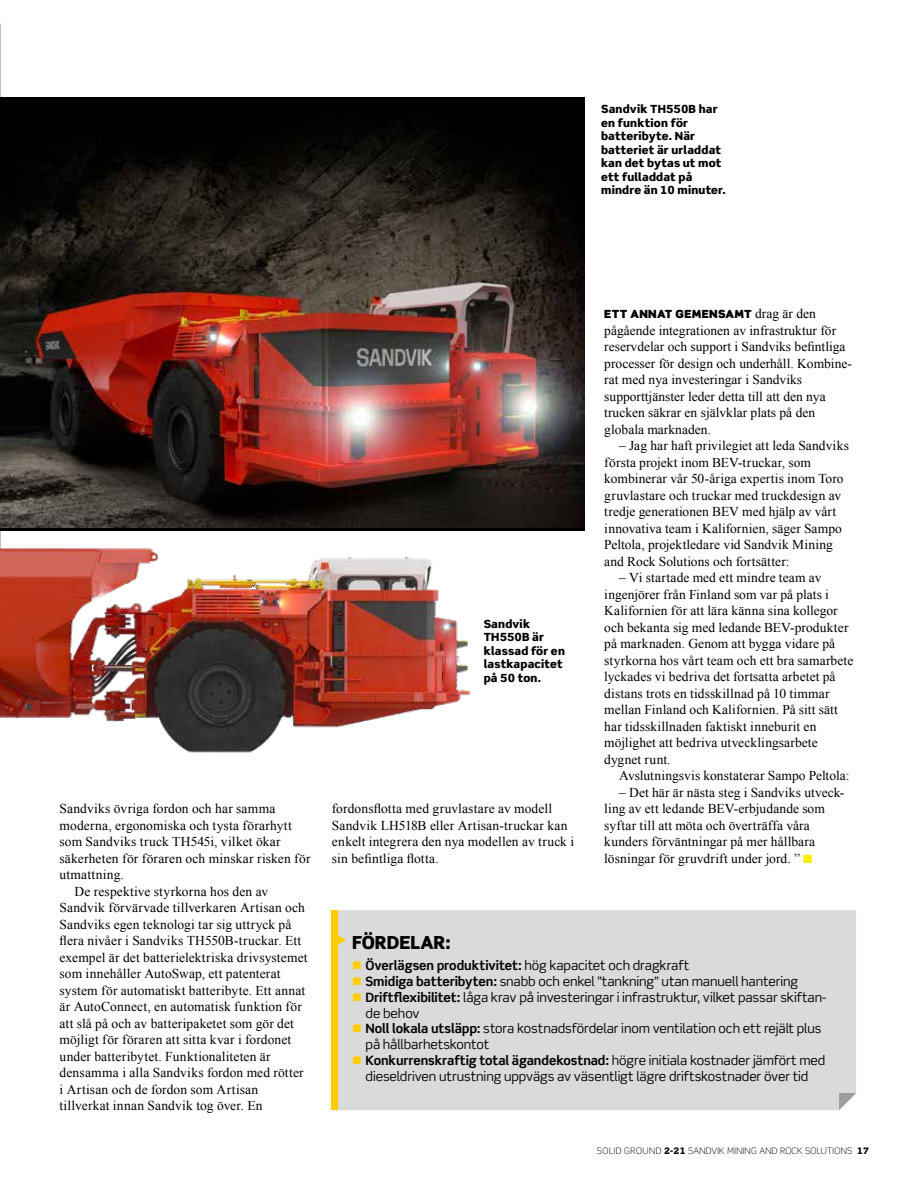
<style>
.page{position:relative;width:915px;height:1191px;background:#fff}
.page>*{position:absolute;margin:0;border:0;box-sizing:border-box;transform-origin:0 0}
.t1{font:900 18px "Scene Pro";color:#000}
.t2{font:13.5px/16.5px "Times New Roman WGL";letter-spacing:.005em;color:#000}
.t3{font:13.5px "Times New Roman WGL";letter-spacing:.025em;color:#000}
.t4{font:12.9px/15.8px "Scene Pro";letter-spacing:-.01em;color:#000}
.t5{font:700 12.9px "Scene Pro";letter-spacing:-.01em;color:#000}
.t6{font:900 11.25px/13.5px "Scene Pro";letter-spacing:.015em;color:#000}
.t7{font:900 11.25px "Scene Pro";letter-spacing:.03em;color:#000}
.t8{font:300 9px "Scene Pro";letter-spacing:.025em;color:#000}
.s1{font-family:"Times New Roman WGL";font-weight:400;font-size:13.5px}
.s2{color:#ffed00}
.s3{color:#fc0}
.s4{font-weight:400}
.s5{font-weight:700}
.s6{font-weight:900}
</style>
<div class="page">
<div style="left:337px;top:910px;width:518px;height:200px;background:#dadada"></div>
<svg style="left:337px;top:935px;width:9px;height:10px"></svg>
<div style="left:331px;top:910px;width:6px;height:200px;background:#fc0"></div>
<img style="left:0;top:23px;width:1px;height:596px">
<img style="left:0;top:100px;width:584px;height:427px">
<img style="left:0;top:533px;width:471px;height:220px">
<svg style="left:838px;top:1093px;width:17px;height:17px"></svg>
<svg style="left:365px;top:1001px;width:13px;height:1px"></svg>
<svg style="left:365px;top:1033px;width:13px;height:1px"></svg>
<svg style="left:365px;top:1064px;width:13px;height:1px"></svg>
<p class="t6" style="left:601px;top:102px;width:126px">Sandvik TH550B har en funktion för batteribyte. När batteriet är urladdat kan det bytas ut mot ett fulladdat på mindre än 10 minuter.</p>
<p class="t2" style="left:60px;top:800px;width:217px">Sandviks övriga fordon och har samma</p>
<p class="t2" style="left:60px;top:817px;width:234px">moderna, ergonomiska och tysta förarhytt</p>
<p class="t2" style="left:60px;top:833px;width:222px">som Sandviks truck TH545i, vilket ökar</p>
<p class="t2" style="left:60px;top:850px;width:252px">säkerheten för föraren och minskar risken för</p>
<p class="t3" style="left:60px;top:865px;width:66px">utmattning.</p>
<p class="t2" style="left:74px;top:883px;width:195px">De respektive styrkorna hos den av</p>
<p class="t2" style="left:60px;top:899px;width:247px">Sandvik förvärvade tillverkaren Artisan och</p>
<p class="t2" style="left:60px;top:916px;width:233px">Sandviks egen teknologi tar sig uttryck på</p>
<p class="t2" style="left:60px;top:932px;width:243px">flera nivåer i Sandviks TH550B-truckar. Ett</p>
<p class="t2" style="left:60px;top:948px;width:249px">exempel är det batterielektriska drivsystemet</p>
<p class="t2" style="left:60px;top:965px;width:222px">som innehåller AutoSwap, ett patenterat</p>
<p class="t2" style="left:60px;top:981px;width:247px">system för automatiskt batteribyte. Ett annat</p>
<p class="t2" style="left:60px;top:998px;width:244px">är AutoConnect, en automatisk funktion för</p>
<p class="t2" style="left:60px;top:1014px;width:236px">att slå på och av batteripaketet som gör det</p>
<p class="t2" style="left:60px;top:1031px;width:233px">möjligt för föraren att sitta kvar i fordonet</p>
<p class="t2" style="left:60px;top:1047px;width:213px">under batteribytet. Funktionaliteten är</p>
<p class="t2" style="left:60px;top:1064px;width:246px">densamma i alla Sandviks fordon med rötter</p>
<p class="t2" style="left:60px;top:1080px;width:200px">i Artisan och de fordon som Artisan</p>
<p class="t2" style="left:60px;top:1097px;width:204px">tillverkat innan Sandvik tog över. En</p>
<p class="t6" style="left:483px;top:617px;width:83px">Sandvik<br>TH550B är klassad för en lastkapacitet på 50 ton.</p>
<p class="t2" style="left:332px;top:800px;width:244px">fordonsflotta med gruvlastare av modell Sandvik LH518B eller Artisan-truckar kan enkelt integrera den nya modellen av truck i sin befintliga flotta.</p>
<p class="t7" style="left:604px;top:307px;width:213px">ETT ANNAT GEMENSAMT <span class="s1">drag är den</span></p>
<p class="t2" style="left:604px;top:322px;width:249px">pågående integrationen av infrastruktur för reservdelar och support i Sandviks befintliga processer för design och underhåll. Kombine&shy;rat med nya investeringar i Sandviks supporttjänster leder detta till att den nya trucken säkrar en självklar plats på den globala marknaden.</p>
<p class="t2" style="left:604px;top:437px;width:246px;text-indent:15px">– Jag har haft privilegiet att leda Sandviks första projekt inom BEV-truckar, som kombinerar vår 50-åriga expertis inom Toro gruvlastare och truckar med truckdesign av tredje generationen BEV med hjälp av vårt innovativa team i Kalifornien, säger Sampo Peltola, projektledare vid Sandvik Mining and Rock Solutions och fortsätter:</p>
<p class="t2" style="left:604px;top:569px;width:250px;text-indent:15px">– Vi startade med ett mindre team av ingenjörer från Finland som var på plats i Kalifornien för att lära känna sina kollegor och bekanta sig med ledande BEV-produkter på marknaden. Genom att bygga vidare på styrkorna hos vårt team och ett bra samarbete lyckades vi bedriva det fortsatta arbetet på distans trots en tidsskillnad på 10 timmar mellan Finland och Kalifornien. På sitt sätt har tidsskillnaden faktiskt inneburit en möjlighet att bedriva utvecklingsarbete dygnet runt.</p>
<p class="t2" style="left:619px;top:767px;width:232px">Avslutningsvis konstaterar Sampo Peltola:</p>
<p class="t2" style="left:604px;top:783px;width:241px;text-indent:15px">– Det här är nästa steg i Sandviks utveck&shy;ling av ett ledande BEV-erbjudande som syftar till att möta och överträffa våra kunders förväntningar på mer hållbara lösningar för gruvdrift under jord. ” <span class="s2">■</span></p>
<h1 class="t1" style="left:352px;top:931px;width:100px">FÖRDELAR:</h1>
<p class="t5" style="left:352px;top:957px;width:338px"><span class="s3">■</span> Överlägsen produktivitet: <span class="s4">hög kapacitet och dragkraft</span></p>
<p class="t4" style="left:352px;top:973px;width:447px"><span class="s3">■</span> <span class="s5">Smidiga batteribyten:</span> snabb och enkel ”tankning” utan manuell hantering</p>
<p class="t4" style="left:365px;top:989px;width:462px;text-indent:-13px"><span class="s3">■</span> <span class="s5">Driftflexibilitet:</span> låga krav på investeringar i infrastruktur, vilket passar skiftan&shy;de behov</p>
<p class="t4" style="left:365px;top:1020px;width:457px;text-indent:-13px"><span class="s3">■</span> <span class="s5">Noll lokala utsläpp:</span> stora kostnadsfördelar inom ventilation och ett rejält plus på hållbarhetskontot</p>
<p class="t4" style="left:352px;top:1052px;width:474px;text-align:center"><span class="s3">■</span> <span class="s5">Konkurrenskraftig total ägandekostnad:</span> högre initiala kostnader jämfört med dieseldriven utrustning uppvägs av väsentligt lägre driftskostnader över tid</p>
<p class="t8" style="left:596px;top:1145px;width:273px">SOLID GROUND <span class="s6">2-21</span> SANDVIK MINING AND ROCK SOLUTIONS <span class="s6">17</span></p>
</div>
